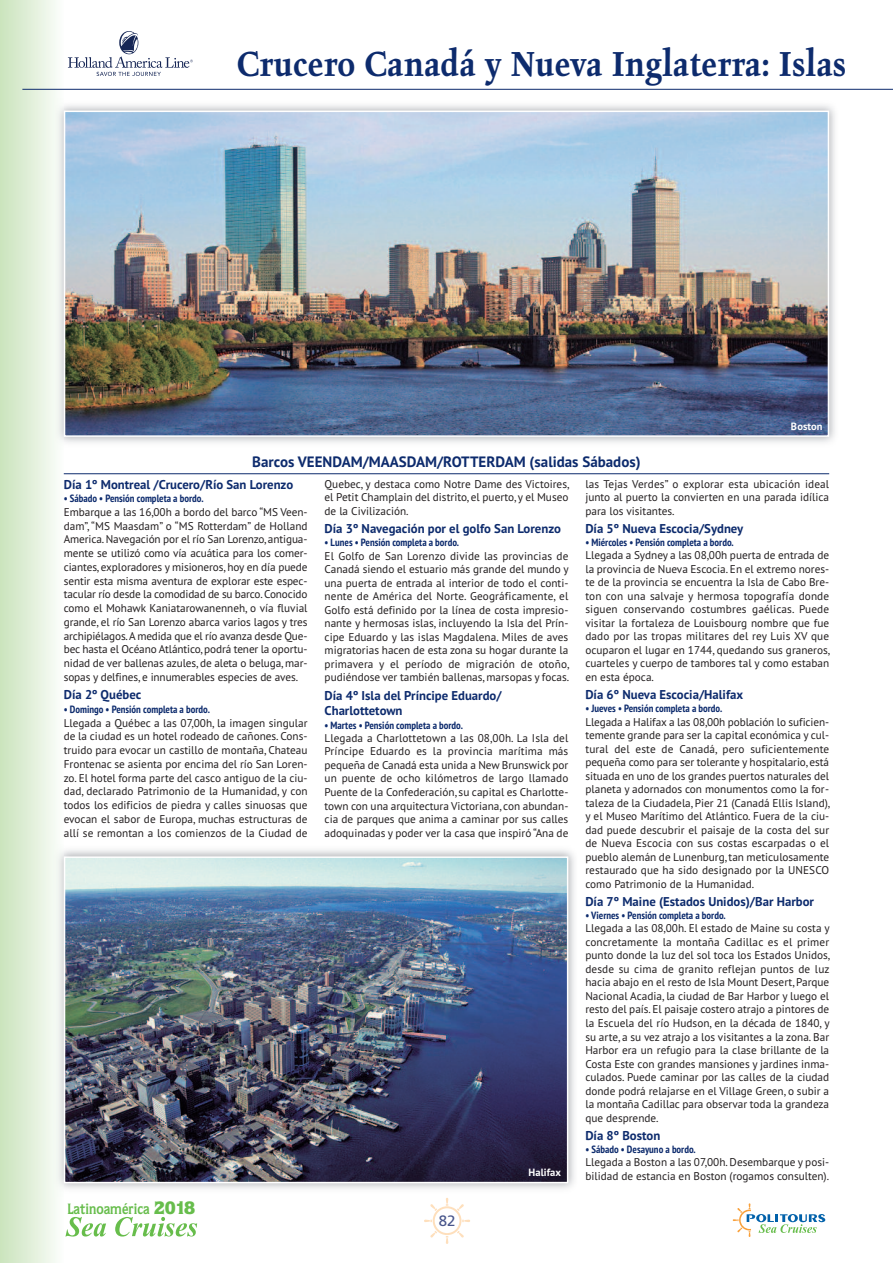
<style>
.page{position:relative;width:893px;height:1263px;background:#fff}
.page>*{position:absolute;margin:0;border:0;box-sizing:border-box;transform-origin:0 0}
.t1{font:700 36px "Figural Std";color:#0d2b6d;scale:.86 1}
.t2{font:700 15px "PT Sans";color:#0d2b6d}
.t3{font:700 15px "Quorum Std";color:#67bd4c;scale:.88 1}
.t4{font:15px "Frutiger LT Std";color:#49568b}
.t5{font:700 12.75px/15.3px "PT Sans";color:#0d2b6d}
.t6{font:11.25px/13.5px "PT Sans";color:#231f20;text-align:justify}
.t7{font:700 condensed 10.5px "PT Sans";color:#0d2b6d}
.t8{font:700 10.5px "PT Sans";color:#fff}
.s1{font-weight:900;font-size:18px}
</style>
<div class="page">
<div style="left:0;top:0;width:64px;height:1263px;background:linear-gradient(to right,#cae3bc,#fbfdfb)"></div>
<div style="left:433px;top:1206px;width:28px;height:29px;border:2px solid #fedfbc;border-radius:50%"></div>
<svg style="left:446px;top:1198px;width:2px;height:8px"></svg>
<svg style="left:430px;top:1204px;width:7px;height:7px"></svg>
<svg style="left:424px;top:1219px;width:8px;height:3px"></svg>
<svg style="left:430px;top:1231px;width:7px;height:7px"></svg>
<svg style="left:446px;top:1236px;width:2px;height:8px"></svg>
<svg style="left:457px;top:1231px;width:7px;height:7px"></svg>
<svg style="left:462px;top:1219px;width:8px;height:3px"></svg>
<svg style="left:457px;top:1204px;width:7px;height:7px"></svg>
<svg style="left:733px;top:1203px;width:92px;height:34px"></svg>
<img style="left:52px;top:844px;width:522px;height:353px">
<img style="left:67px;top:859px;width:498px;height:321px">
<div style="left:64px;top:856px;width:504px;height:327px;border:2px solid #fff"></div>
<img style="left:52px;top:99px;width:783px;height:351px">
<img style="left:67px;top:114px;width:759px;height:320px">
<div style="left:64px;top:111px;width:765px;height:326px;border:2px solid #fff"></div>
<hr style="left:22px;top:89px;width:871px;height:1px;background:#0d2b6d">
<hr style="left:64px;top:473px;width:765px;height:1px;background:#0d2b6d">
<svg style="left:68px;top:31px;width:125px;height:45px"></svg>
<svg style="left:65px;top:1217px;width:41px;height:19px"></svg>
<svg style="left:115px;top:1217px;width:82px;height:19px"></svg>
<h1 class="t1" style="left:237px;top:52px;width:710px">Crucero Canadá y Nueva Inglaterra: Islas</h1>
<h2 class="t2" style="left:252px;top:452px;width:390px">Barcos VEENDAM/MAASDAM/ROTTERDAM (salidas Sábados)</h2>
<p class="t8" style="left:791px;top:420px;width:33px">Boston</p>
<p class="t5" style="left:64px;top:476px;width:231px">Día 1º Montreal /Crucero/Río San Lorenzo</p>
<p class="t7" style="left:64px;top:492px;width:141px">• Sábado • Pensión completa a bordo.</p>
<p class="t6" style="left:64px;top:505px;width:245px">Embarque a las 16,00h a bordo del barco “MS Veen&shy;dam”, “MS Maasdam” o “MS Rotterdam” de Holland America.Navegación por el río San Lorenzo, antigua&shy;mente se utilizó como vía acuática para los comer&shy;ciantes, exploradores y misioneros, hoy en día puede sentir esta misma aventura de explorar este espec&shy;tacular río desde la comodidad de su barco.Conocido como el Mohawk Kaniatarowanenneh, o vía fluvial grande, el río San Lorenzo abarca varios lagos y tres archipiélagos.A medida que el río avanza desde Que&shy;bec hasta el Océano Atlántico,podrá tener la oportu&shy;nidad de ver ballenas azules, de aleta o beluga, mar&shy;sopas y delfines, e innumerables especies de aves.</p>
<p class="t5" style="left:64px;top:687px;width:79px">Día 2º Québec</p>
<p class="t7" style="left:64px;top:702px;width:148px">• Domingo • Pensión completa a bordo.</p>
<p class="t6" style="left:64px;top:715px;width:245px">Llegada a Québec a las 07,00h, la imagen singular de la ciudad es un hotel rodeado de cañones. Cons&shy;truido para evocar un castillo de montaña, Chateau Frontenac se asienta por encima del río San Loren&shy;zo. El hotel forma parte del casco antiguo de la ciu&shy;dad, declarado Patrimonio de la Humanidad, y con todos los edificios de piedra y calles sinuosas que evocan el sabor de Europa, muchas estructuras de allí se remontan a los comienzos de la Ciudad de</p>
<h2 class="t3" style="left:67px;top:1203px;width:147px">Latinoamérica <span class="s1">2018</span></h2>
<p class="t6" style="left:325px;top:476px;width:246px">Quebec, y destaca como Notre Dame des Victoires, el Petit Champlain del distrito, el puerto, y el Museo de la Civilización.</p>
<p class="t5" style="left:325px;top:520px;width:238px">Día 3º Navegación por el golfo San Lorenzo</p>
<p class="t7" style="left:325px;top:536px;width:136px">• Lunes • Pensión completa a bordo.</p>
<p class="t6" style="left:325px;top:549px;width:246px">El Golfo de San Lorenzo divide las provincias de Canadá siendo el estuario más grande del mundo y una puerta de entrada al interior de todo el conti&shy;nente de América del Norte. Geográficamente, el Golfo está definido por la línea de costa impresio&shy;nante y hermosas islas, incluyendo la Isla del Prín&shy;cipe Eduardo y las islas Magdalena. Miles de aves migratorias hacen de esta zona su hogar durante la primavera y el período de migración de otoño, pudiéndose ver también ballenas, marsopas y focas.</p>
<p class="t5" style="left:325px;top:687px;width:179px">Día 4º Isla del Príncipe Eduardo/<br>Charlottetown</p>
<p class="t7" style="left:325px;top:718px;width:140px">• Martes • Pensión completa a bordo.</p>
<p class="t6" style="left:325px;top:731px;width:245px">Llegada a Charlottetown a las 08,00h. La Isla del Príncipe Eduardo es la provincia marítima más pequeña de Canadá esta unida a New Brunswick por un puente de ocho kilómetros de largo llamado Puente de la Confederación, su capital es Charlotte&shy;town con una arquitectura Victoriana, con abundan&shy;cia de parques que anima a caminar por sus calles adoquinadas y poder ver la casa que inspiró “Ana de</p>
<h2 class="t4" style="left:439px;top:1214px;width:18px">82</h2>
<p class="t8" style="left:528px;top:1166px;width:34px">Halifax</p>
<p class="t6" style="left:585px;top:476px;width:245px">las Tejas Verdes” o explorar esta ubicación ideal junto al puerto la convierten en una parada idílica para los visitantes.</p>
<p class="t5" style="left:585px;top:520px;width:159px">Día 5º Nueva Escocia/Sydney</p>
<p class="t7" style="left:585px;top:535px;width:150px">• Miércoles • Pensión completa a bordo.</p>
<p class="t6" style="left:585px;top:548px;width:246px">Llegada a Sydney a las 08,00h puerta de entrada de la provincia de Nueva Escocia. En el extremo nores&shy;te de la provincia se encuentra la Isla de Cabo Bre&shy;ton con una salvaje y hermosa topografía donde siguen conservando costumbres gaélicas. Puede visitar la fortaleza de Louisbourg nombre que fue dado por las tropas militares del rey Luis XV que ocuparon el lugar en 1744, quedando sus graneros, cuarteles y cuerpo de tambores tal y como estaban en esta época.</p>
<p class="t5" style="left:585px;top:686px;width:159px">Día 6º Nueva Escocia/Halifax</p>
<p class="t7" style="left:585px;top:702px;width:138px">• Jueves • Pensión completa a bordo.</p>
<p class="t6" style="left:585px;top:715px;width:246px">Llegada a Halifax a las 08,00h población lo suficien&shy;temente grande para ser la capital económica y cul&shy;tural del este de Canadá, pero suficientemente pequeña como para ser tolerante y hospitalario, está situada en uno de los grandes puertos naturales del planeta y adornados con monumentos como la for&shy;taleza de la Ciudadela, Pier 21 (Canadá Ellis Island), y el Museo Marítimo del Atlántico. Fuera de la ciu&shy;dad puede descubrir el paisaje de la costa del sur de Nueva Escocia con sus costas escarpadas o el pueblo alemán de Lunenburg,tan meticulosamente restaurado que ha sido designado por la UNESCO como Patrimonio de la Humanidad.</p>
<p class="t5" style="left:585px;top:893px;width:230px">Día 7º Maine (Estados Unidos)/Bar Harbor</p>
<p class="t7" style="left:585px;top:909px;width:142px">• Viernes • Pensión completa a bordo.</p>
<p class="t6" style="left:585px;top:921px;width:246px">Llegada a las 08,00h. El estado de Maine su costa y concretamente la montaña Cadillac es el primer punto donde la luz del sol toca los Estados Unidos, desde su cima de granito reflejan puntos de luz hacia abajo en el resto de Isla Mount Desert, Parque Nacional Acadia, la ciudad de Bar Harbor y luego el resto del país. El paisaje costero atrajo a pintores de la Escuela del río Hudson, en la década de 1840, y su arte, a su vez atrajo a los visitantes a la zona. Bar Harbor era un refugio para la clase brillante de la Costa Este con grandes mansiones y jardines inma&shy;culados. Puede caminar por las calles de la ciudad donde podrá relajarse en el Village Green, o subir a la montaña Cadillac para observar toda la grandeza que desprende.</p>
<p class="t5" style="left:585px;top:1127px;width:76px">Día 8º Boston</p>
<p class="t7" style="left:585px;top:1142px;width:112px">• Sábado • Desayuno a bordo.</p>
<p class="t6" style="left:585px;top:1155px;width:245px">Llegada a Boston a las 07,00h.Desembarque y posi&shy;bilidad de estancia en Boston (rogamos consulten).</p>
</div>
